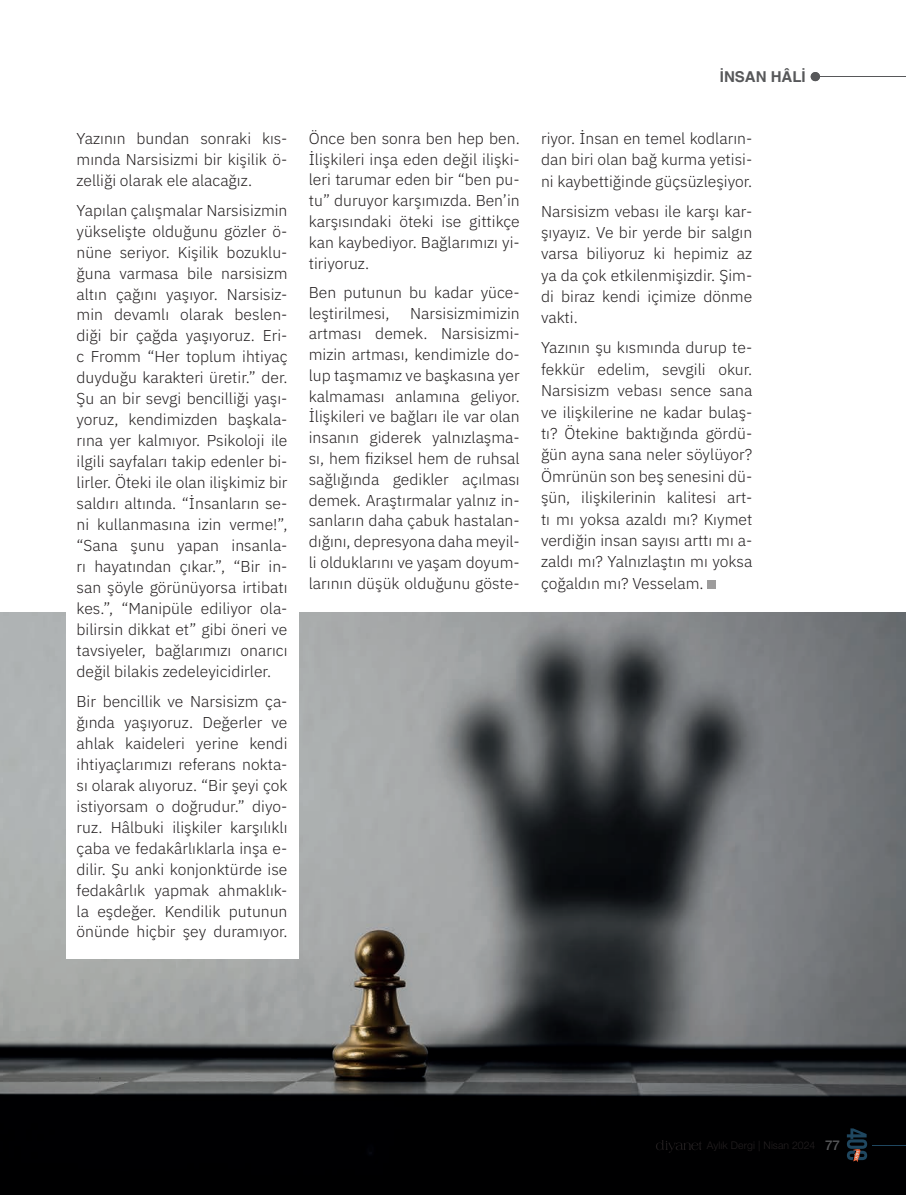
<style>
.page{position:relative;width:906px;height:1195px;background:#fff}
.page>*{position:absolute;margin:0;border:0;box-sizing:border-box;transform-origin:0 0}
.t1{font:300 15.75px/21px "IBM Plex Sans";color:#231f20;text-align:justify}
.t2{font:700 15px "Helvetica";color:#57585a}
.t3{font:300 10.5px "Helvetica Neue LT Pro";color:#231f20}
.s1{font-weight:500;font-size:13.5px;color:#57585a}
</style>
<div class="page">
<img style="left:0;top:612px;width:906px;height:583px">
<div style="left:66px;top:597px;width:232px;height:362px;background:#fff"></div>
<div style="left:707px;top:580px;width:9px;height:9px;background:#9d9c9c"></div>
<svg style="left:656px;top:1140px;width:46px;height:13px"></svg>
<svg style="left:847px;top:1128px;width:20px;height:34px"></svg>
<hr style="left:872px;top:1145px;width:34px;height:1px;background:#1f4760">
<hr style="left:820px;top:76px;width:86px;height:1px;background:#57585a">
<div style="left:810px;top:72px;width:10px;height:9px;background:#57585a;border-radius:50%"></div>
<p class="t1" style="left:77px;top:127px;width:212px">Yazının bundan sonraki kıs&shy;mında Narsisizmi bir kişilik ö&shy;zelliği olarak ele alacağız.</p>
<p class="t1" style="left:77px;top:198px;width:212px">Yapılan çalışmalar Narsisizmin yükselişte olduğunu gözler ö&shy;nüne seriyor. Kişilik bozuklu&shy;ğuna varmasa bile narsisizm altın çağını yaşıyor. Narsisiz&shy;min devamlı olarak beslen&shy;diği bir çağda yaşıyoruz. Eri&shy;c Fromm “Her toplum ihtiyaç duyduğu karakteri üretir.” der.<br>Şu an bir sevgi bencilliği yaşı&shy;yoruz, kendimizden başkala&shy;rına yer kalmıyor. Psikoloji ile ilgili sayfaları takip edenler bi&shy;lirler. Öteki ile olan ilişkimiz bir saldırı altında. “İnsanların se&shy;ni kullanmasına izin verme!”, “Sana şunu yapan insanla&shy;rı hayatından çıkar.”, “Bir in&shy;san şöyle görünüyorsa irtibatı kes.”, “Manipüle ediliyor ola&shy;bilirsin dikkat et” gibi öneri ve tavsiyeler, bağlarımızı onarıcı değil bilakis zedeleyicidirler.</p>
<p class="t1" style="left:77px;top:689px;width:212px">Bir bencillik ve Narsisizm ça&shy;ğında yaşıyoruz. Değerler ve ahlak kaideleri yerine kendi ihtiyaçlarımızı referans nokta&shy;sı olarak alıyoruz. “Bir şeyi çok istiyorsam o doğrudur.” diyo&shy;ruz. Hâlbuki ilişkiler karşılıklı çaba ve fedakârlıklarla inşa e&shy;dilir. Şu anki konjonktürde ise fedakârlık yapmak ahmaklık&shy;la eşdeğer. Kendilik putunun önünde hiçbir şey duramıyor.</p>
<p class="t1" style="left:309px;top:127px;width:212px">Önce ben sonra ben hep ben.<br>İlişkileri inşa eden değil ilişki&shy;leri tarumar eden bir “ben pu&shy;tu” duruyor karşımızda. Ben’in karşısındaki öteki ise gittikçe kan kaybediyor. Bağlarımızı yi&shy;tiriyoruz.</p>
<p class="t1" style="left:309px;top:281px;width:212px">Ben putunun bu kadar yüce&shy;leştirilmesi,</p>
<p class="t1" style="left:309px;top:301px;width:212px;text-indent:101px">Narsisizmimizin artması demek. Narsisizmi&shy;mizin artması, kendimizle do&shy;lup taşmamız ve başkasına yer kalmaması anlamına geliyor.<br>İlişkileri ve bağları ile var olan insanın giderek yalnızlaşma&shy;sı, hem fiziksel hem de ruhsal sağlığında gedikler açılması demek. Araştırmalar yalnız in&shy;sanların daha çabuk hastalan&shy;dığını, depresyona daha meyil&shy;li olduklarını ve yaşam doyum&shy;larının düşük olduğunu göste-</p>
<p class="t2" style="left:720px;top:67px;width:87px">İNSAN HÂLİ</p>
<p class="t1" style="left:541px;top:126px;width:213px;line-height:21.5px">riyor. İnsan en temel kodların&shy;dan biri olan bağ kurma yetisi&shy;ni kaybettiğinde güçsüzleşiyor.</p>
<p class="t1" style="left:541px;top:199px;width:213px;line-height:21.5px">Narsisizm vebası ile karşı kar&shy;şıyayız. Ve bir yerde bir salgın varsa biliyoruz ki hepimiz az ya da çok etkilenmişizdir. Şim&shy;di biraz kendi içimize dönme vakti.</p>
<p class="t1" style="left:541px;top:336px;width:213px;line-height:21.5px">Yazının şu kısmında durup te&shy;fekkür edelim, sevgili okur.<br>Narsisizm vebası sence sana ve ilişkilerine ne kadar bulaş&shy;tı? Ötekine baktığında gördü&shy;ğün ayna sana neler söylüyor?<br>Ömrünün son beş senesini dü&shy;şün, ilişkilerinin kalitesi art&shy;tı mı yoksa azaldı mı? Kıymet verdiğin insan sayısı arttı mı a&shy;zaldı mı? Yalnızlaştın mı yoksa çoğaldın mı? Vesselam.</p>
<p class="t3" style="left:707px;top:1139px;width:135px">Aylık Dergi | Nisan 2024 <span class="s1">77</span></p>
</div>
